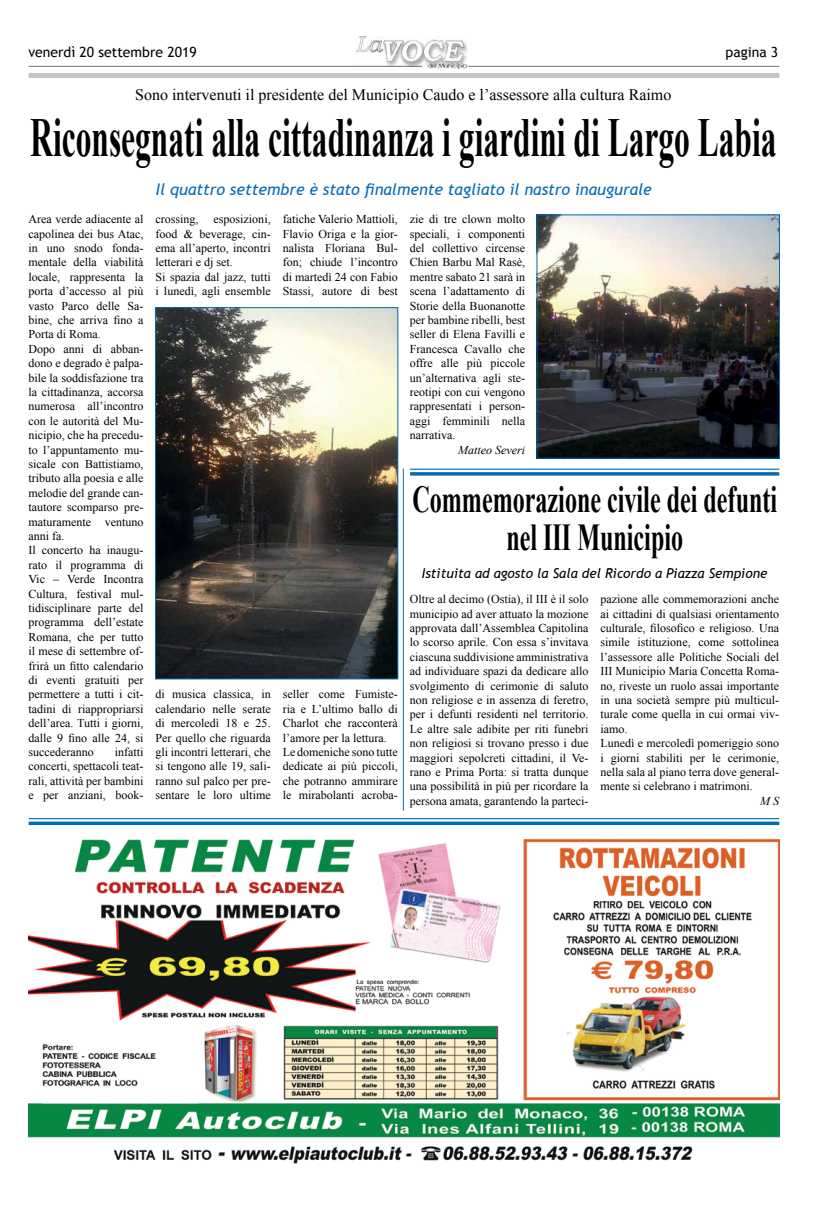
<style>
.page{position:relative;width:823px;height:1219px;background:#fff}
.page>*{position:absolute;margin:0;border:0;box-sizing:border-box;transform-origin:0 0}
.t1{font:700 55px "Times New Roman";color:#000;scale:.57 1}
.t2{font:700 38px/38px "Times New Roman";color:#000;text-align:center;scale:.63 1}
.t3{font:16px "Times New Roman";color:#000}
.t4{font:italic 16px "Trebuchet MS";color:#006bb6}
.t5{font:14px "Trebuchet MS";color:#000}
.t6{font:italic 13.5px "Trebuchet MS";color:#000}
.t7{font:12px/14.4px "Times New Roman";color:#000;text-align:justify}
.t8{font:italic 12px "Times New Roman";color:#000}
</style>
<div class="page">
<img style="left:355px;top:37px;width:112px;height:31px">
<hr style="left:29px;top:66px;width:393px;height:1px;background:#000">
<hr style="left:468px;top:66px;width:310px;height:1px;background:#000">
<div style="left:29px;top:73px;width:749px;height:5px;background:#c2c3c5"></div>
<hr style="left:29px;top:818px;width:749px;height:1px;background:#006bb6">
<hr style="left:29px;top:822px;width:749px;height:3px;background:#006bb6">
<hr style="left:402px;top:469px;width:1px;height:342px;background:#006bb6">
<img style="left:29px;top:839px;width:749px;height:325px">
<hr style="left:410px;top:469px;width:368px;height:1px;background:#006bb6">
<svg style="left:410px;top:472px;width:368px;height:4px"></svg>
<img style="left:157px;top:309px;width:239px;height:368px">
<div style="left:155px;top:307px;width:243px;height:372px;border:1px solid #006bb6"></div>
<img style="left:538px;top:216px;width:239px;height:241px">
<div style="left:536px;top:214px;width:243px;height:245px;border:1px solid #006bb6"></div>
<p class="t5" style="left:28px;top:43px;width:170px">venerdì 20 settembre 2019</p>
<p class="t5" style="left:725px;top:44px;width:54px">pagina 3</p>
<h3 class="t3" style="left:135px;top:84px;width:537px">Sono intervenuti il presidente del Municipio Caudo e l’assessore alla cultura Raimo</h3>
<h1 class="t1" style="left:30px;top:98px;width:1309px">Riconsegnati alla cittadinanza i giardini di Largo Labia</h1>
<p class="t7" style="left:28px;top:212px;width:117px;text-align:left">Area verde adiacente al capolinea dei bus Atac, in uno snodo fonda&shy;mentale della viabilità locale, rappresenta la porta d’accesso al più vasto Parco delle Sa&shy;bine, che arriva fino a<br>Porta di Roma.<br>Dopo anni di abban&shy;dono e degrado è palpa&shy;bile la soddisfazione tra la cittadinanza, accorsa numerosa all’incontro con le autorità del Mu&shy;nicipio, che ha precedu&shy;to l’appuntamento mu&shy;sicale con Battistiamo, tributo alla poesia e alle melodie del grande can&shy;tautore scomparso pre&shy;maturamente ventuno anni fa.<br>Il concerto ha inaugu&shy;rato il programma di<br>Vic – Verde Incontra<br>Cultura, festival mul&shy;tidisciplinare parte del programma dell’estate<br>Romana, che per tutto il mese di settembre of&shy;frirà un fitto calendario di eventi gratuiti per permettere a tutti i cit&shy;tadini di riappropriarsi dell’area. Tutti i giorni, dalle 9 fino alle 24, si succederanno</p>
<p class="t7" style="left:28px;top:744px;width:117px;text-indent:86px">infatti concerti, spettacoli teat&shy;rali, attività per bambini e per anziani, book-</p>
<h3 class="t4" style="left:156px;top:180px;width:497px">Il quattro settembre è stato finalmente tagliato il nastro inaugurale</h3>
<p class="t7" style="left:155px;top:212px;width:117px;text-align:left;text-indent:58px">esposizioni, food &amp; beverage, cin&shy;ema all’aperto, incontri letterari e dj set.<br>Si spazia dal jazz, tutti i lunedì, agli ensemble</p>
<p class="t7" style="left:155px;top:212px;width:44px">crossing,</p>
<p class="t7" style="left:282px;top:212px;width:117px">fatiche Valerio Mattioli, Flavio Origa e la gior&shy;nalista Floriana Bul&shy;fon; chiude l’incontro di martedì 24 con Fabio Stassi, autore di best</p>
<p class="t7" style="left:409px;top:212px;width:117px">zie di tre clown molto speciali, i componenti del collettivo circense Chien Barbu Mal Rasè, mentre sabato 21 sarà in scena l’adattamento di Storie della Buonanotte per bambine ribelli, best seller di Elena Favilli e Francesca Cavallo che offre alle più piccole un’alternativa agli ste&shy;reotipi con cui vengono rappresentati i person&shy;aggi femminili nella narrativa.</p>
<p class="t8" style="left:457px;top:441px;width:68px">Matteo Severi</p>
<p class="t7" style="left:155px;top:687px;width:117px">di musica classica, in calendario nelle serate di mercoledì 18 e 25.<br>Per quello che riguarda gli incontri letterari, che si tengono alle 19, sali&shy;ranno sul palco per pre&shy;sentare le loro ultime</p>
<p class="t7" style="left:282px;top:687px;width:117px;text-align:left">seller come Fumiste&shy;ria e L’ultimo ballo di<br>Charlot che racconterà l’amore per la lettura.<br>Le domeniche sono tutte dedicate ai più piccoli, che potranno ammirare le mirabolanti acroba-</p>
<h2 class="t2" style="left:412px;top:479px;width:580px">Commemorazione civile dei defunti nel III Municipio</h2>
<p class="t6" style="left:421px;top:565px;width:347px">Istituita ad agosto la Sala del Ricordo a Piazza Sempione</p>
<p class="t7" style="left:409px;top:592px;width:180px">Oltre al decimo (Ostia), il III è il solo municipio ad aver attuato la mozione approvata dall’Assemblea Capitolina lo scorso aprile. Con essa s’invitava ciascuna suddivisione amministrativa ad individuare spazi da dedicare allo svolgimento di cerimonie di saluto non religiose e in assenza di feretro, per i defunti residenti nel territorio.<br>Le altre sale adibite per riti funebri non religiosi si trovano presso i due maggiori sepolcreti cittadini, il Ve&shy;rano e Prima Porta: si tratta dunque una possibilità in più per ricordare la persona amata, garantendo la parteci-</p>
<p class="t7" style="left:600px;top:592px;width:180px;text-align:left">pazione alle commemorazioni anche ai cittadini di qualsiasi orientamento culturale, filosofico e religioso. Una simile istituzione, come sottolinea l’assessore alle Politiche Sociali del III Municipio Maria Concetta Roma&shy;no, riveste un ruolo assai importante in una società sempre più multicul&shy;turale come quella in cui ormai viv&shy;iamo.<br>Lunedì e mercoledì pomeriggio sono i giorni stabiliti per le cerimonie, nella sala al piano terra dove general&shy;mente si celebrano i matrimoni.</p>
<p class="t8" style="left:759px;top:792px;width:20px">M S</p>
</div>
